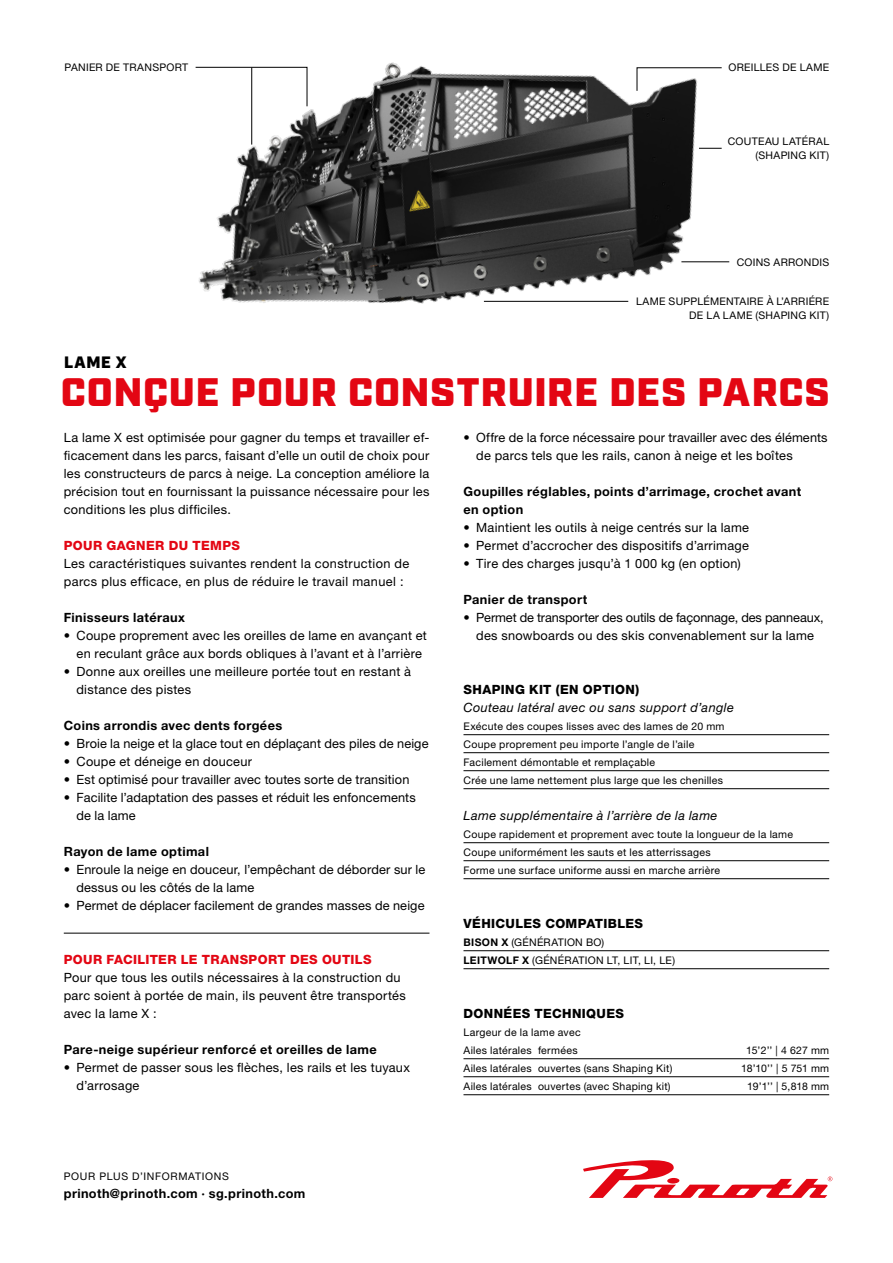
<style>
.page{position:relative;width:893px;height:1263px;background:#fff}
.page>*{position:absolute;margin:0;border:0;box-sizing:border-box;transform-origin:0 0}
.t1{font:900 39.75px "Industry";letter-spacing:.02em;color:#e30613}
.t2{font:900 16.5px "Industry";color:#000}
.t3{font:12.75px/18px "Helvetica Neue LT Pro";letter-spacing:.02em;color:#000}
.t4{font:700 12.75px/18px "Helvetica Neue LT Pro";letter-spacing:.03em;color:#000}
.t5{font:12.75px/18px "Helvetica Neue LT Pro";color:#000;text-align:center}
.t6{font:italic 12.75px "Helvetica Neue LT Pro";letter-spacing:.035em;color:#000}
.t7{font:800 12.75px "Helvetica Neue LT Pro";letter-spacing:.03em;color:#000}
.t8{font:800 12.75px "Helvetica Neue LT Pro";letter-spacing:.03em;color:#e30613}
.t9{font:10.5px/18px "Helvetica Neue LT Pro";letter-spacing:.03em;color:#000}
.t10{font:10.5px "Helvetica Neue LT Pro";letter-spacing:.065em;color:#000}
.s1{font-weight:700}
</style>
<div class="page">
<img style="left:195px;top:62px;width:535px;height:242px">
<hr style="left:463px;top:950px;width:366px;height:1px;background:#000">
<hr style="left:463px;top:968px;width:366px;height:1px;background:#000">
<svg style="left:699px;top:148px;width:23px;height:1px"></svg>
<svg style="left:195px;top:67px;width:112px;height:40px"></svg>
<hr style="left:681px;top:262px;width:48px;height:1px;background:#000">
<hr style="left:484px;top:301px;width:144px;height:1px;background:#000">
<hr style="left:64px;top:933px;width:365px;height:1px;background:#000">
<svg style="left:637px;top:67px;width:85px;height:24px"></svg>
<hr style="left:463px;top:734px;width:366px;height:1px;background:#000">
<hr style="left:463px;top:752px;width:366px;height:1px;background:#000">
<hr style="left:463px;top:770px;width:366px;height:1px;background:#000">
<hr style="left:463px;top:788px;width:366px;height:1px;background:#000">
<hr style="left:463px;top:842px;width:366px;height:1px;background:#000">
<hr style="left:463px;top:860px;width:366px;height:1px;background:#000">
<hr style="left:463px;top:878px;width:366px;height:1px;background:#000">
<hr style="left:251px;top:68px;width:1px;height:77px;background:#000">
<svg style="left:583px;top:1160px;width:249px;height:38px"></svg>
<hr style="left:463px;top:1058px;width:366px;height:1px;background:#000">
<hr style="left:463px;top:1076px;width:366px;height:1px;background:#000">
<hr style="left:463px;top:1094px;width:366px;height:1px;background:#000">
<p class="t9" style="left:65px;top:58px;width:125px">PANIER DE TRANSPORT</p>
<p class="t9" style="left:728px;top:58px;width:102px">OREILLES DE LAME</p>
<p class="t9" style="left:728px;top:135px;width:103px;line-height:13.5px;text-align:right">COUTEAU LATÉRAL (SHAPING KIT)</p>
<p class="t9" style="left:737px;top:253px;width:94px">COINS ARRONDIS</p>
<p class="t9" style="left:636px;top:295px;width:195px;line-height:13.5px;text-align:right">LAME SUPPLÉMENTAIRE À L’ARRIÉRE<br>DE LA LAME (SHAPING KIT)</p>
<p class="t2" style="left:64px;top:352px;width:64px">LAME X</p>
<h1 class="t1" style="left:61px;top:368px;width:770px">CONÇUE POUR CONSTRUIRE DES PARCS</h1>
<p class="t3" style="left:64px;top:428px;width:367px;text-align:justify">La lame X est optimisée pour gagner du temps et travailler ef&shy;ficacement dans les parcs, faisant d’elle un outil de choix pour les constructeurs de parcs à neige. La conception améliore la précision tout en fournissant la puissance nécessaire pour les conditions les plus difficiles.</p>
<p class="t8" style="left:64px;top:538px;width:178px">POUR GAGNER DU TEMPS</p>
<p class="t3" style="left:64px;top:554px;width:347px">Les caractéristiques suivantes rendent la construction de parcs plus efficace, en plus de réduire le travail manuel :</p>
<p class="t4" style="left:64px;top:608px;width:123px">Finisseurs latéraux</p>
<p class="t3" style="left:77px;top:626px;width:352px;text-indent:-13px">• Coupe proprement avec les oreilles de lame en avançant et en reculant grâce aux bords obliques à l’avant et à l’arrière</p>
<p class="t3" style="left:77px;top:662px;width:336px;text-indent:-13px">• Donne aux oreilles une meilleure portée tout en restant à distance des pistes</p>
<p class="t4" style="left:64px;top:716px;width:220px">Coins arrondis avec dents forgées</p>
<p class="t3" style="left:64px;top:734px;width:366px">• Broie la neige et la glace tout en déplaçant des piles de neige</p>
<p class="t3" style="left:64px;top:752px;width:190px">• Coupe et déneige en douceur</p>
<p class="t3" style="left:64px;top:770px;width:347px">• Est optimisé pour travailler avec toutes sorte de transition</p>
<p class="t3" style="left:77px;top:788px;width:341px;text-indent:-13px">• Facilite l’adaptation des passes et réduit les enfoncements de la lame</p>
<p class="t4" style="left:64px;top:842px;width:147px">Rayon de lame optimal</p>
<p class="t3" style="left:77px;top:860px;width:350px;text-indent:-13px">• Enroule la neige en douceur, l’empêchant de déborder sur le dessus ou les côtés de la lame</p>
<p class="t3" style="left:64px;top:896px;width:362px">• Permet de déplacer facilement de grandes masses de neige</p>
<p class="t8" style="left:64px;top:952px;width:309px">POUR FACILITER LE TRANSPORT DES OUTILS</p>
<p class="t3" style="left:64px;top:968px;width:344px">Pour que tous les outils nécessaires à la construction du parc soient à portée de main, ils peuvent être transportés avec la lame X :</p>
<p class="t4" style="left:64px;top:1040px;width:314px">Pare-neige supérieur renforcé et oreilles de lame</p>
<p class="t3" style="left:77px;top:1058px;width:335px;text-indent:-13px">• Permet de passer sous les flèches, les rails et les tuyaux d’arrosage</p>
<p class="t10" style="left:64px;top:1170px;width:167px">POUR PLUS D’INFORMATIONS</p>
<p class="t4" style="left:64px;top:1184px;width:243px">prinoth@prinoth.com · sg.prinoth.com</p>
<p class="t3" style="left:476px;top:428px;width:353px;text-indent:-13px">• Offre de la force nécessaire pour travailler avec des éléments de parcs tels que les rails, canon à neige et les boîtes</p>
<p class="t4" style="left:463px;top:482px;width:339px">Goupilles réglables, points d’arrimage, crochet avant en option</p>
<p class="t3" style="left:463px;top:518px;width:287px">• Maintient les outils à neige centrés sur la lame</p>
<p class="t3" style="left:463px;top:536px;width:287px">• Permet d’accrocher des dispositifs d’arrimage</p>
<p class="t3" style="left:463px;top:554px;width:279px">• Tire des charges jusqu’à 1 000 kg (en option)</p>
<p class="t4" style="left:463px;top:590px;width:125px">Panier de transport</p>
<p class="t5" style="left:463px;top:608px;width:362px">• Permet de transporter des outils de façonnage, des panneaux, des snowboards ou des skis convenablement sur la lame</p>
<p class="t7" style="left:463px;top:682px;width:177px">SHAPING KIT (EN OPTION)</p>
<p class="t6" style="left:463px;top:700px;width:272px">Couteau latéral avec ou sans support d’angle</p>
<p class="t9" style="left:463px;top:717px;width:263px">Exécute des coupes lisses avec des lames de 20 mm Coupe proprement peu importe l’angle de l’aile Facilement démontable et remplaçable<br>Crée une lame nettement plus large que les chenilles</p>
<p class="t6" style="left:463px;top:808px;width:255px">Lame supplémentaire à l’arrière de la lame</p>
<p class="t9" style="left:463px;top:825px;width:331px">Coupe rapidement et proprement avec toute la longueur de la lame<br>Coupe uniformément les sauts et les atterrissages<br>Forme une surface uniforme aussi en marche arrière</p>
<p class="t7" style="left:463px;top:916px;width:181px">VÉHICULES COMPATIBLES</p>
<p class="t9" style="left:463px;top:933px;width:213px"><span class="s1">BISON X</span> (GÉNÉRATION BO)<br><span class="s1">LEITWOLF X</span> (GÉNÉRATION LT, LIT, LI, LE)</p>
<p class="t7" style="left:463px;top:1006px;width:162px">DONNÉES TECHNIQUES</p>
<p class="t9" style="left:463px;top:1023px;width:119px">Largeur de la lame avec<br>Ailes latérales fermées</p>
<p class="t9" style="left:746px;top:1041px;width:84px">15’2’’ | 4 627 mm</p>
<p class="t9" style="left:463px;top:1059px;width:210px">Ailes latérales ouvertes (sans Shaping Kit)</p>
<p class="t9" style="left:741px;top:1059px;width:89px">18’10’’ | 5 751 mm</p>
<p class="t9" style="left:463px;top:1077px;width:209px">Ailes latérales ouvertes (avec Shaping kit)</p>
<p class="t9" style="left:747px;top:1077px;width:84px">19’1’’ | 5,818 mm</p>
</div>
